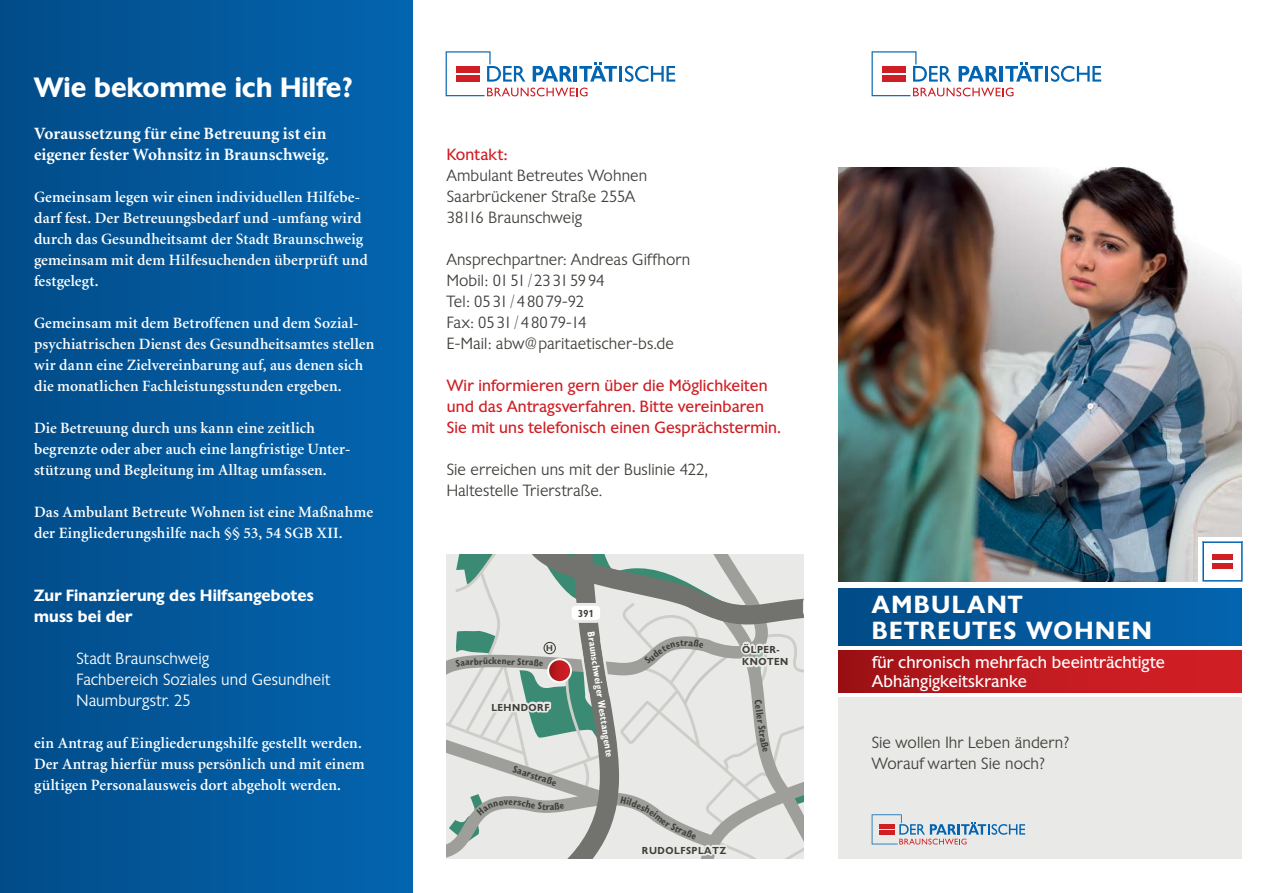
<style>
.page{position:relative;width:1263px;height:893px;background:#fff}
.page>*{position:absolute;margin:0;border:0;box-sizing:border-box;transform-origin:0 0}
.t1{font:700 27px "Chantilly Serial";letter-spacing:.005em;color:#fff}
.t2{font:700 24px/25.5px "Chantilly Serial";letter-spacing:.085em;color:#fff}
.t3{font:700 17.25px/21px "Minion";color:#fff}
.t4{font:16.5px/19.5px "Chantilly Serial";letter-spacing:.01em;color:#fff}
.t5{font:600 15.75px/21px "Minion";letter-spacing:.01em;color:#fff}
.t6{font:300 15.75px/21px "Chantilly Serial";letter-spacing:.005em;color:#403f3b}
.t7{font:15.75px/21px "Chantilly Serial";letter-spacing:.01em;color:#cf1e24}
.t8{font:300 15.75px/21px "Chantilly Serial";letter-spacing:.005em;color:#fff}
.t9{font:700 15.75px/21px "Chantilly Serial";letter-spacing:.015em;color:#fff}
.t10{font:700 10.5px/12.6px "Chantilly";letter-spacing:.05em;color:#403f3b}
.t11{font:700 condensed 10.5px "Chantilly";color:#fff}
.t12{font:700 condensed 10.5px "Chantilly";color:#403f3b}
.t13{font:700 condensed 10.05px "Chantilly";color:#403f3b}
.t14{font:700 9px "Chantilly";color:#403f3b}
</style>
<div class="page">
<div style="left:838px;top:695px;width:404px;height:164px;background:#e9e9e7"></div>
<div style="left:838px;top:585px;width:404px;height:63px;background:linear-gradient(to right,#024b87,#0364af)"></div>
<div style="left:838px;top:648px;width:404px;height:47px;background:linear-gradient(to right,#a11317,#d92127)"></div>
<div style="left:833px;top:582px;width:415px;height:6px;background:#fff"></div>
<hr style="left:836px;top:647px;width:408px;height:3px;background:#fff">
<hr style="left:836px;top:694px;width:427px;height:3px;background:#fff">
<div style="left:0;top:0;width:413px;height:893px;background:linear-gradient(to right,#024c88,#0364af)"></div>
<img style="left:838px;top:167px;width:404px;height:415px">
<svg style="left:871px;top:51px;width:230px;height:45px"></svg>
<svg style="left:446px;top:51px;width:229px;height:45px"></svg>
<div style="left:1198px;top:537px;width:46px;height:45px;background:#fff"></div>
<svg style="left:1202px;top:541px;width:40px;height:41px"></svg>
<svg style="left:872px;top:814px;width:153px;height:30px"></svg>
<svg style="left:446px;top:554px;width:358px;height:305px;background:#cacdca"></svg>
<h1 class="t1" style="left:34px;top:70px;width:320px">Wie bekomme ich Hilfe?</h1>
<p class="t3" style="left:34px;top:124px;width:297px">Voraussetzung für eine Betreuung ist ein eigener fester Wohnsitz in Braunschweig.</p>
<p class="t5" style="left:34px;top:187px;width:335px">Gemeinsam legen wir einen individuellen Hilfebe&shy;darf fest. Der Betreuungsbedarf und -umfang wird durch das Gesundheitsamt der Stadt Braunschweig gemeinsam mit dem Hilfesuchenden überprüft und festgelegt.</p>
<p class="t5" style="left:34px;top:313px;width:342px">Gemeinsam mit dem Betroffenen und dem Sozial&shy;psychiatrischen Dienst des Gesundheitsamtes stellen wir dann eine Zielvereinbarung auf, aus denen sich die monatlichen Fachleistungsstunden ergeben.</p>
<p class="t5" style="left:34px;top:418px;width:318px">Die Betreuung durch uns kann eine zeitlich begrenzte oder aber auch eine langfristige Unter&shy;stützung und Begleitung im Alltag umfassen.</p>
<p class="t5" style="left:34px;top:502px;width:340px">Das Ambulant Betreute Wohnen ist eine Maßnahme der Eingliederungshilfe nach §§ 53, 54 SGB XII.</p>
<p class="t9" style="left:34px;top:585px;width:281px">Zur Finanzierung des Hilfsangebotes muss bei der</p>
<p class="t8" style="left:77px;top:648px;width:255px">Stadt Braunschweig<br>Fachbereich Soziales und Gesundheit<br>Naumburgstr. 25</p>
<p class="t5" style="left:34px;top:733px;width:332px">ein Antrag auf Eingliederungshilfe gestellt werden.<br>Der Antrag hierfür muss persönlich und mit einem gültigen Personalausweis dort abgeholt werden.</p>
<p class="t7" style="left:447px;top:144px;width:62px">Kontakt:</p>
<p class="t6" style="left:447px;top:165px;width:202px">Ambulant Betreutes Wohnen<br>Saarbrückener Straße 255A<br>38116 Braunschweig</p>
<p class="t6" style="left:447px;top:249px;width:245px">Ansprechpartner: Andreas Giffhorn<br>Mobil: 01 51 / 23 31 59 94<br>Tel: 05 31 / 4 80 79-92<br>Fax: 05 31 / 4 80 79-14<br>E-Mail: abw@paritaetischer-bs.de</p>
<p class="t7" style="left:447px;top:375px;width:335px">Wir informieren gern über die Möglichkeiten und das Antragsverfahren. Bitte vereinbaren<br>Sie mit uns telefonisch einen Gesprächstermin.</p>
<p class="t6" style="left:447px;top:459px;width:262px">Sie erreichen uns mit der Buslinie 422,<br>Haltestelle Trierstraße.</p>
<p class="t13" style="left:488px;top:655px;width:10px">ck</p>
<p class="t14" style="left:546px;top:643px;width:8px">H</p>
<p class="t10" style="left:491px;top:701px;width:60px">LEHNDORF</p>
<p class="t12" style="left:515px;top:763px;width:47px;rotate:18deg">Saarstraße</p>
<p class="t12" style="left:508px;top:795px;width:6px">e</p>
<p class="t12" style="left:578px;top:607px;width:17px">391</p>
<p class="t11" style="left:596px;top:631px;width:128px;rotate:81deg">Braunschweiger Westtangente</p>
<p class="t10" style="left:742px;top:643px;width:48px">ÖLPER-<br>KNOTEN</p>
<p class="t12" style="left:764px;top:699px;width:35px;rotate:82deg">Celler St</p>
<p class="t10" style="left:642px;top:844px;width:86px">RUDOLFSPLATZ</p>
<h2 class="t2" style="left:872px;top:592px;width:281px">AMBULANT<br>BETREUTES WOHNEN</h2>
<p class="t4" style="left:872px;top:652px;width:294px">für chronisch mehrfach beeinträchtigte<br>Abhängigkeitskranke</p>
<p class="t6" style="left:872px;top:732px;width:199px">Sie wollen Ihr Leben ändern?<br>Worauf warten Sie noch?</p>
</div>
